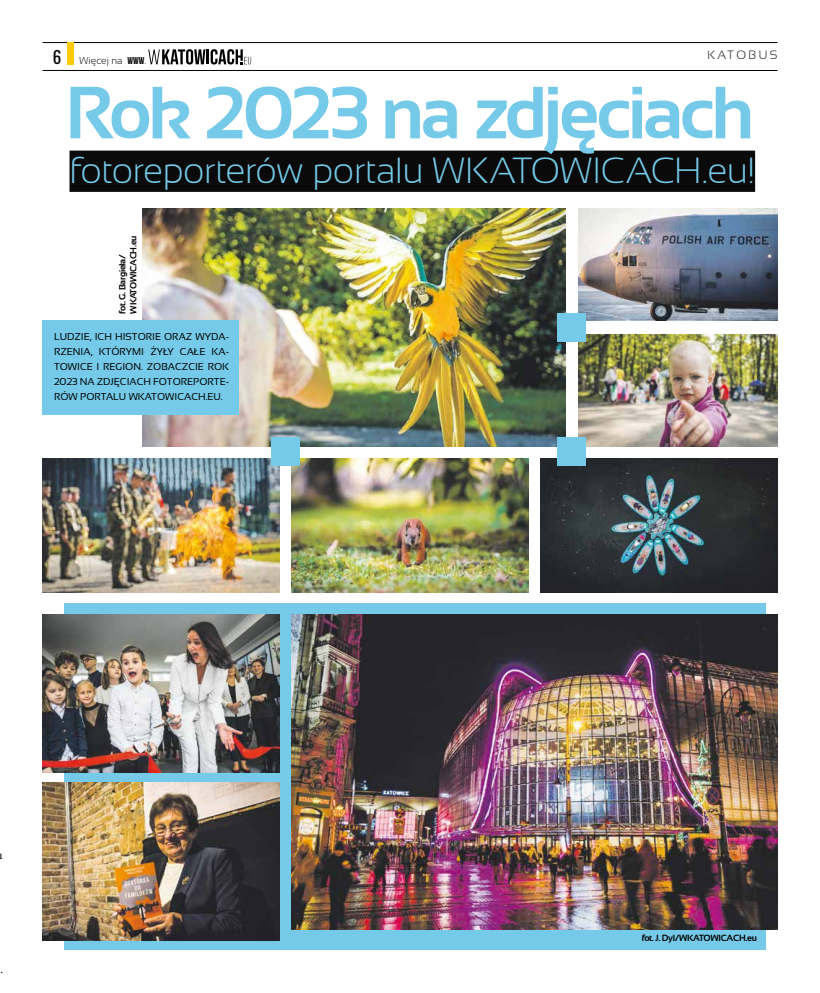
<style>
.page{position:relative;width:820px;height:993px;background:#fff}
.page>*{position:absolute;margin:0;border:0;box-sizing:border-box;transform-origin:0 0}
.t1{font:700 73.8px "Sansation";letter-spacing:-.04em;color:#74cae8}
.t2{font:300 36.4px "Sansation";letter-spacing:-.015em;color:#74cae8}
.t3{font:300 12px "Sansation";color:#000}
.t4{font:12px "Minion Pro";color:#000}
.t5{font:10px/15px "Sansation";color:#000;text-align:justify}
.t6{font:300 10px "Sansation";color:#000}
.t7{font:700 9px/10.8px "Sansation";letter-spacing:-.03em;color:#000}
.s1{font-family:"Oswald";font-weight:400;font-size:17px}
.s2{font-family:"Bebas Neue";font-weight:400}
</style>
<div class="page">
<hr style="left:43px;top:42px;width:734px;height:1px;background:#000">
<svg style="left:148px;top:49px;width:103px;height:15px"></svg>
<hr style="left:43px;top:70px;width:734px;height:1px;background:#000">
<div style="left:67px;top:43px;width:6px;height:22px;background:#fecc0b"></div>
<div style="left:64px;top:603px;width:701px;height:347px;background:#74cae8"></div>
<div style="left:69px;top:150px;width:685px;height:42px;background:#0a0a0b"></div>
<img style="left:291px;top:458px;width:237px;height:134px">
<img style="left:540px;top:458px;width:237px;height:134px">
<img style="left:143px;top:209px;width:422px;height:237px">
<img style="left:43px;top:458px;width:237px;height:134px">
<img style="left:578px;top:335px;width:199px;height:111px">
<img style="left:578px;top:209px;width:199px;height:111px">
<img style="left:43px;top:614px;width:237px;height:158px">
<img style="left:43px;top:782px;width:237px;height:158px">
<img style="left:291px;top:614px;width:486px;height:315px">
<div style="left:43px;top:320px;width:196px;height:95px;background:#74cae8"></div>
<div style="left:556px;top:437px;width:29px;height:28px;background:#74cae8"></div>
<div style="left:271px;top:437px;width:29px;height:29px;background:#74cae8"></div>
<div style="left:556px;top:313px;width:29px;height:29px;background:#74cae8"></div>
<p class="t6" style="left:53px;top:55px;width:95px"><span class="s1">6</span> Więcej na <span class="s2">WWW</span>.</p>
<p class="t3" style="left:707px;top:48px;width:52px">Kat obus</p>
<h1 class="t1" style="left:65px;top:71px;width:690px">Rok 2023 na zdjęciach</h1>
<h2 class="t2" style="left:69px;top:150px;width:686px">fotoreporterów portalu WKATOWI CACH.eu!</h2>
<p class="t7" style="left:117px;top:313px;width:80px;rotate:-90deg">fot. G. Bargieła/<br>WKATOWICACH.eu</p>
<p class="t5" style="left:54px;top:328px;width:176px">LUDZIE, ICH HISTORIE ORAZ WYDA-RZENIA, KTÓRYMI ŻYŁY CAŁE KA-TOWICE I REGION. ZOBACZCIE ROK 2023 NA ZDJĘCIACH FOTOREPORTE-RÓW PORTALU WKATOWICACH</p>
<p class="t5" style="left:206px;top:388px;width:19px">.EU.</p>
<p class="t4" style="left:-3px;top:847px;width:8px">u</p>
<p class="t4" style="left:0;top:961px;width:4px">.</p>
<p class="t7" style="left:641px;top:932px;width:45px">fot. J. Dyl/WKATOWI</p>
<p class="t7" style="left:720px;top:932px;width:38px">CACH.eu</p>
</div>
